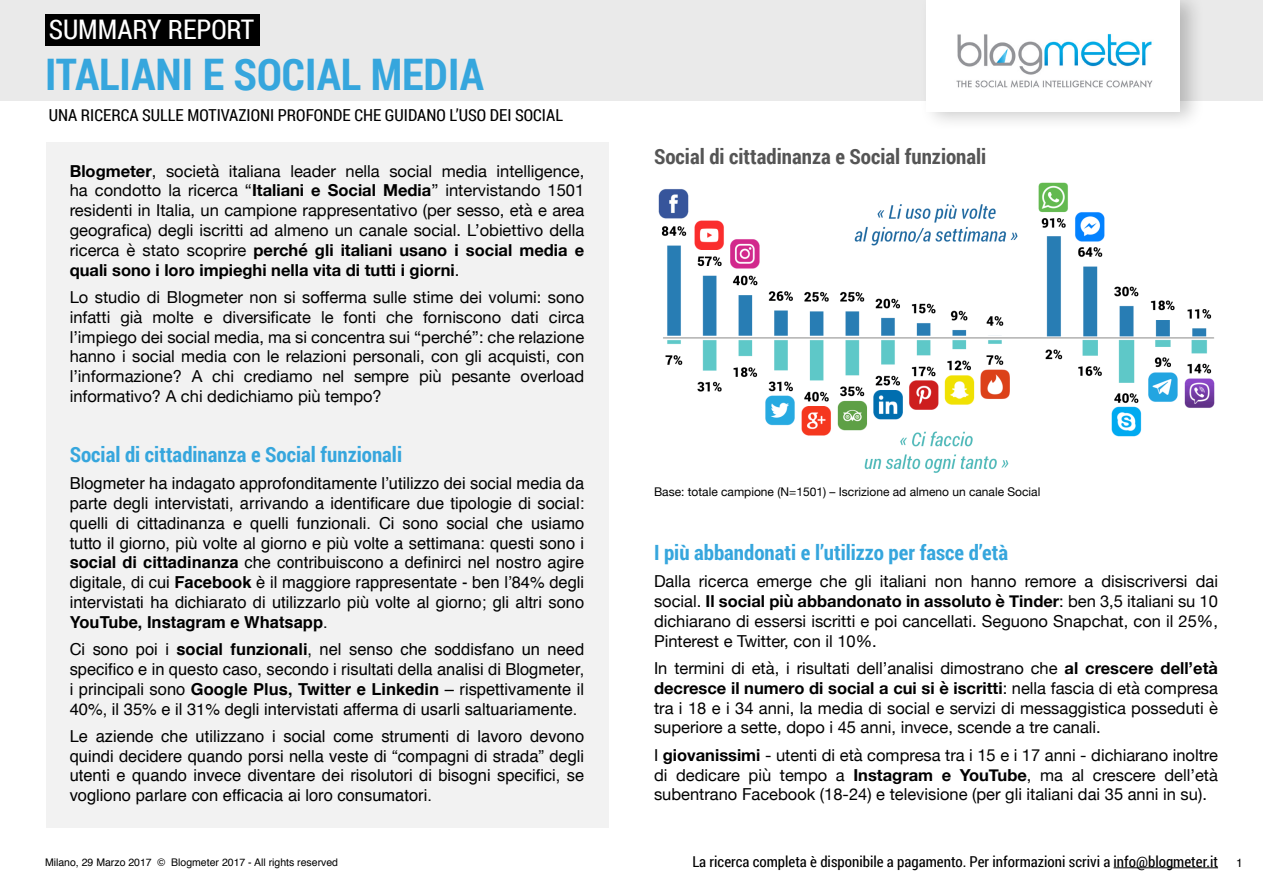
<style>
.page{position:relative;width:1263px;height:893px;background:#fff}
.page>*{position:absolute;margin:0;border:0;box-sizing:border-box;transform-origin:0 0}
.t1{font:700 43.5px "Roboto Condensed";color:#36a6dd}
.t2{font:27px "Roboto Condensed";color:#fff}
.t3{font:700 21px "Roboto Condensed";color:#36a6dd}
.t4{font:700 21px "Roboto Condensed";color:#555}
.t5{font:16.5px/19.8px "Helvetica Neue";color:#000;text-align:justify}
.t6{font:16.5px/19.8px "Helvetica";color:#000;text-align:justify}
.t7{font:16.5px "Roboto Condensed";color:#000}
.t8{font:15px "Roboto Condensed";color:#000}
.t9{font:12px "Helvetica Neue";color:#000}
.t10{font:12px "Helvetica";color:#000}
.t11{font:10.5px "Helvetica";color:#000}
.s1{font-weight:700}
</style>
<div class="page">
<div style="left:0;top:1px;width:1262px;height:100px;background:#eaeaea"></div>
<div style="left:919px;top:0;width:286px;height:132px;background:#000;opacity:.22"></div>
<div style="left:926px;top:1px;width:253px;height:111px;background:#fff"></div>
<img style="left:956px;top:34px;width:197px;height:54px">
<hr style="left:1113px;top:867px;width:105px;height:1px;background:#000">
<div style="left:45px;top:15px;width:214px;height:31px;background:#000"></div>
<div style="left:46px;top:142px;width:563px;height:685px;background:#f2f2f2"></div>
<img style="left:658px;top:182px;width:557px;height:291px">
<h2 class="t2" style="left:49px;top:11px;width:207px">SUMMARY REPORT</h2>
<h1 class="t1" style="left:45px;top:44px;width:440px">ITALIANI E SOCIAL MEDIA</h1>
<p class="t7" style="left:49px;top:104px;width:516px">UNA RICERCA SULLE MOTIVAZIONI PROFONDE CHE GUIDANO L’USO DEI SOCIAL</p>
<p class="t5" style="left:70px;top:162px;width:516px"><span class="s1">Blogmeter</span>, società italiana leader nella social media intelligence, ha condotto la ricerca “<span class="s1">Italiani e Social Media</span>” intervistando 1501 residenti in Italia, un campione rappresentativo (per sesso, età e area geografica) degli iscritti ad almeno un canale social. L’obiettivo della ricerca è stato scoprire <span class="s1">perché gli italiani usano i social media e quali sono i loro impieghi nella vita di tutti i giorni</span>.</p>
<p class="t5" style="left:70px;top:288px;width:516px">Lo studio di Blogmeter non si sofferma sulle stime dei volumi: sono infatti già molte e diversificate le fonti che forniscono dati circa l’impiego dei social media, ma si concentra sui “perché”: che relazione hanno i social media con le relazioni personali, con gli acquisti, con l’informazione? A chi crediamo nel sempre più pesante overload informativo? A chi dedichiamo più tempo?</p>
<p class="t3" style="left:70px;top:440px;width:334px">Social di cittadinanza e Social funzionali</p>
<p class="t6" style="left:70px;top:474px;width:516px">Blogmeter ha indagato approfonditamente l’utilizzo dei social media da parte degli intervistati, arrivando a identificare due tipologie di social: quelli di cittadinanza e quelli funzionali. Ci sono social che usiamo tutto il giorno, più volte al giorno e più volte a settimana: questi sono i <span class="s1">social di cittadinanza</span> che contribuiscono a definirci nel nostro agire digitale, di cui <span class="s1">Facebook</span> è il maggiore rappresentate - ben l’84% degli intervistati ha dichiarato di utilizzarlo più volte al giorno; gli altri sono <span class="s1">YouTube, Instagram e Whatsapp</span>.</p>
<p class="t6" style="left:70px;top:640px;width:516px">Ci sono poi i <span class="s1">social funzionali</span>, nel senso che soddisfano un need specifico e in questo caso, secondo i risultati della analisi di Blogmeter, i principali sono <span class="s1">Google Plus, Twitter e Linkedin</span> – rispettivamente il 40%, il 35% e il 31% degli intervistati afferma di usarli saltuariamente.</p>
<p class="t6" style="left:70px;top:727px;width:516px">Le aziende che utilizzano i social come strumenti di lavoro devono quindi decidere quando porsi nella veste di “compagni di strada” degli utenti e quando invece diventare dei risolutori di bisogni specifici, se vogliono parlare con efficacia ai loro consumatori.</p>
<p class="t4" style="left:654px;top:142px;width:334px">Social di cittadinanza e Social funzionali</p>
<p class="t9" style="left:654px;top:483px;width:388px">Base: totale campione (N=1501) – Iscrizione ad almeno un canale Social</p>
<p class="t3" style="left:654px;top:538px;width:356px">I più abbandonati e l’utilizzo per fasce d’età</p>
<p class="t5" style="left:654px;top:572px;width:565px">Dalla ricerca emerge che gli italiani non hanno remore a disiscriversi dai social. <span class="s1">Il social più abbandonato in assoluto è Tinder</span>: ben 3,5 italiani su 10 dichiarano di essersi iscritti e poi cancellati. Seguono Snapchat, con il 25%, Pinterest e Twitter, con il 10%.</p>
<p class="t5" style="left:654px;top:659px;width:565px">In termini di età, i risultati dell’analisi dimostrano che <span class="s1">al crescere dell’età decresce il numero di social a cui si è iscritti</span>: nella fascia di età compresa tra i 18 e i 34 anni, la media di social e servizi di messaggistica posseduti è superiore a sette, dopo i 45 anni, invece, scende a tre canali.</p>
<p class="t5" style="left:654px;top:746px;width:565px">I <span class="s1">giovanissimi</span> - utenti di età compresa tra i 15 e i 17 anni - dichiarano inoltre di dedicare più tempo a <span class="s1">Instagram e YouTube</span>, ma al crescere dell’età subentrano Facebook (18-24) e televisione (per gli italiani dai 35 anni in su).</p>
<p class="t11" style="left:45px;top:855px;width:295px">Milano, 29 Marzo 2017 © Blogmeter 2017 - All rights reserved</p>
<p class="t8" style="left:692px;top:851px;width:527px">La ricerca completa è disponibile a pagamento. Per informazioni scrivi a info@blogmeter.it</p>
<p class="t10" style="left:1236px;top:853px;width:8px">1</p>
</div>
